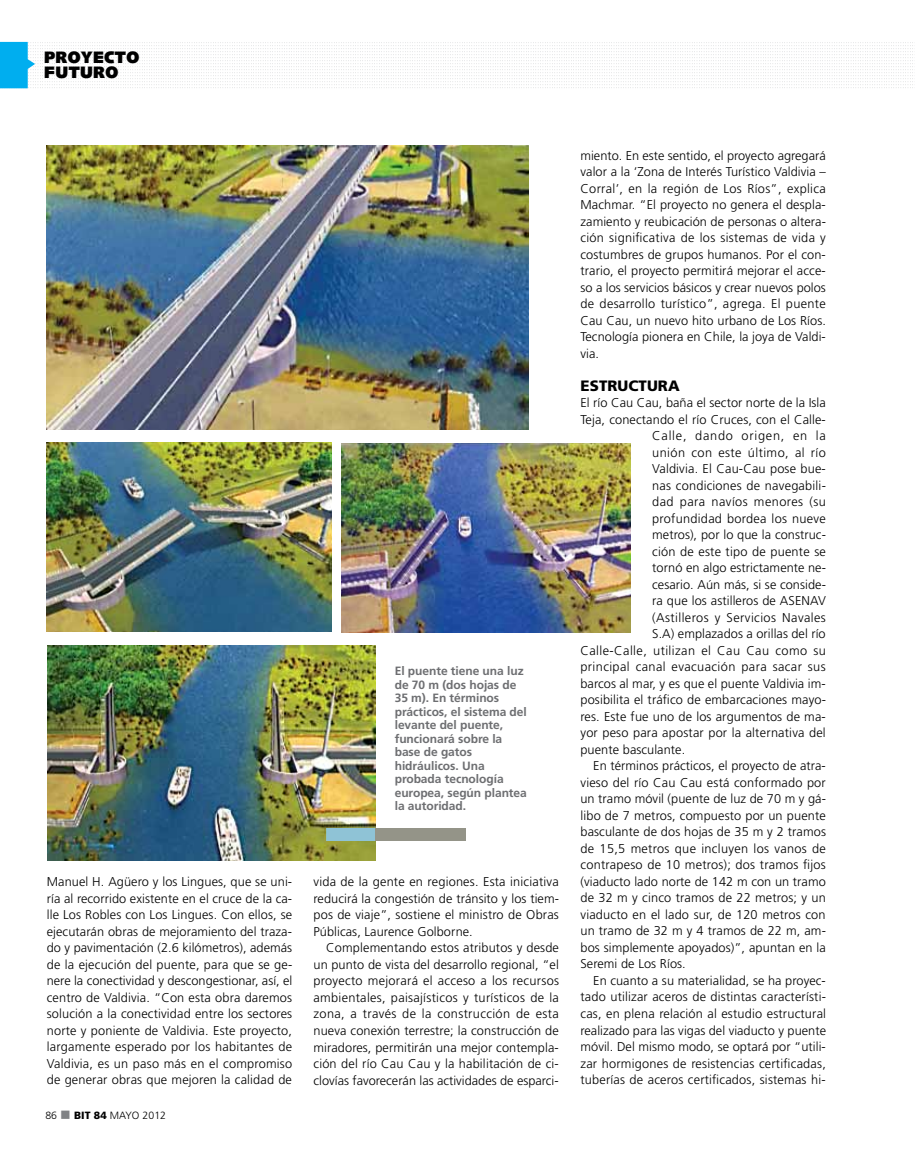
<style>
.page{position:relative;width:915px;height:1170px;background:#fff}
.page>*{position:absolute;margin:0;border:0;box-sizing:border-box;transform-origin:0 0}
.t1{font:900 16.5px/15px "Syntax";letter-spacing:.02em;color:#000}
.t2{font:900 15px "Frutiger";letter-spacing:.005em;color:#000}
.t3{font:300 12.75px/16.5px "Frutiger";letter-spacing:.01em;color:#000;text-align:justify}
.t4{font:300 12.75px "Frutiger";letter-spacing:.035em;color:#000}
.t5{font:300 12.75px "Frutiger";letter-spacing:.03em;color:#000}
.t6{font:300 12.75px "Frutiger";letter-spacing:.06em;color:#000}
.t7{font:700 12px/13.5px "Frutiger";letter-spacing:-.005em;color:#6d6e71}
.t8{font:300 10.5px "Frutiger";letter-spacing:.005em;color:#000}
.s1{color:#808285}
.s2{font-weight:900}
</style>
<div class="page">
<svg style="left:0;top:42px;width:913px;height:46px"></svg>
<img style="left:47px;top:145px;width:481px;height:285px">
<img style="left:47px;top:443px;width:284px;height:188px">
<img style="left:341px;top:444px;width:289px;height:188px">
<img style="left:47px;top:645px;width:328px;height:215px">
<div style="left:326px;top:828px;width:139px;height:13px;background:#949488"></div>
<div style="left:326px;top:828px;width:49px;height:13px;background:#8fc3d6"></div>
<p class="t1" style="left:44px;top:49px;width:96px">PROYECTO<br>FUTURO</p>
<p class="t7" style="left:394px;top:664px;width:134px">El puente tiene una luz de 70 m (dos hojas de<br>35 m). En términos prácticos, el sistema del levante del puente, funcionará sobre la base de gatos hidráulicos. Una probada tecnología europea, según plantea la autoridad.</p>
<p class="t3" style="left:47px;top:873px;width:247px">Manuel H. Agüero y los Lingues, que se uni&shy;ría al recorrido existente en el cruce de la ca&shy;lle Los Robles con Los Lingues. Con ellos, se ejecutarán obras de mejoramiento del traza&shy;do y pavimentación (2.6 kilómetros), además de la ejecución del puente, para que se ge&shy;nere la conectividad y descongestionar, así, el centro de Valdivia. “Con esta obra daremos solución a la conectividad entre los sectores norte y poniente de Valdivia. Este proyecto, largamente esperado por los habitantes de Valdivia, es un paso más en el compromiso de generar obras que mejoren la calidad de</p>
<p class="t3" style="left:313px;top:873px;width:247px">vida de la gente en regiones. Esta iniciativa reducirá la congestión de tránsito y los tiem&shy;pos de viaje”, sostiene el ministro de Obras Públicas, Laurence Golborne.</p>
<p class="t3" style="left:313px;top:939px;width:247px;text-indent:13px">Complementando estos atributos y desde un punto de vista del desarrollo regional, “el proyecto mejorará el acceso a los recursos ambientales, paisajísticos y turísticos de la zona, a través de la construcción de esta nueva conexión terrestre; la construcción de miradores, permitirán una mejor contempla&shy;ción del río Cau Cau y la habilitación de ci&shy;clovías favorecerán las actividades de esparci-</p>
<p class="t8" style="left:45px;top:1108px;width:122px">86 <span class="s1">■</span> <span class="s2">BIT 84</span> mayo 2012</p>
<p class="t3" style="left:580px;top:147px;width:247px">miento. En este sentido, el proyecto agregará valor a la ‘Zona de Interés Turístico Valdivia – Corral’, en la región de Los Ríos”, explica Machmar. “El proyecto no genera el despla&shy;zamiento y reubicación de personas o altera&shy;ción significativa de los sistemas de vida y costumbres de grupos humanos. Por el con&shy;trario, el proyecto permitirá mejorar el acce&shy;so a los servicios básicos y crear nuevos polos de desarrollo turístico”, agrega. El puente Cau Cau, un nuevo hito urbano de Los Ríos.<br>Tecnología pionera en Chile, la joya de Valdi&shy;via.</p>
<p class="t2" style="left:580px;top:376px;width:100px">ESTRUCTURA</p>
<p class="t3" style="left:580px;top:394px;width:247px">El río Cau Cau, baña el sector norte de la Isla</p>
<p class="t3" style="left:580px;top:411px;width:247px">Teja, conectando el río Cruces, con el Calle-</p>
<p class="t6" style="left:652px;top:428px;width:175px">Calle, dando origen, en la</p>
<p class="t4" style="left:652px;top:445px;width:175px">unión con este último, al río</p>
<p class="t3" style="left:652px;top:460px;width:175px">Valdivia. El Cau-Cau pose bue-</p>
<p class="t3" style="left:652px;top:477px;width:175px">nas condiciones de navegabili-</p>
<p class="t4" style="left:652px;top:494px;width:175px">dad para navíos menores (su</p>
<p class="t3" style="left:652px;top:510px;width:175px">profundidad bordea los nueve</p>
<p class="t3" style="left:652px;top:526px;width:175px">metros), por lo que la construc-</p>
<p class="t3" style="left:652px;top:543px;width:175px">ción de este tipo de puente se</p>
<p class="t3" style="left:652px;top:559px;width:175px">tornó en algo estrictamente ne-</p>
<p class="t3" style="left:652px;top:576px;width:175px">cesario. Aún más, si se conside-</p>
<p class="t3" style="left:652px;top:592px;width:175px">ra que los astilleros de ASENAV</p>
<p class="t4" style="left:652px;top:610px;width:175px">(Astilleros y Servicios Navales</p>
<p class="t3" style="left:652px;top:625px;width:175px">S.A) emplazados a orillas del río</p>
<p class="t4" style="left:580px;top:643px;width:247px">Calle-Calle, utilizan el Cau Cau como su</p>
<p class="t5" style="left:580px;top:659px;width:247px">principal canal evacuación para sacar sus</p>
<p class="t3" style="left:580px;top:675px;width:246px">barcos al mar, y es que el puente Valdivia im-</p>
<p class="t3" style="left:580px;top:691px;width:247px">posibilita el tráfico de embarcaciones mayo-</p>
<p class="t3" style="left:580px;top:708px;width:247px">res. Este fue uno de los argumentos de ma-</p>
<p class="t3" style="left:580px;top:724px;width:247px">yor peso para apostar por la alternativa del</p>
<p class="t3" style="left:580px;top:741px;width:106px">puente basculante.</p>
<p class="t3" style="left:593px;top:757px;width:234px">En términos prácticos, el proyecto de atra-</p>
<p class="t3" style="left:580px;top:774px;width:247px">vieso del río Cau Cau está conformado por</p>
<p class="t3" style="left:580px;top:790px;width:247px">un tramo móvil (puente de luz de 70 m y gá-</p>
<p class="t3" style="left:580px;top:807px;width:247px">libo de 7 metros, compuesto por un puente</p>
<p class="t3" style="left:580px;top:823px;width:247px">basculante de dos hojas de 35 m y 2 tramos</p>
<p class="t3" style="left:580px;top:840px;width:247px">de 15,5 metros que incluyen los vanos de</p>
<p class="t3" style="left:580px;top:856px;width:247px">contrapeso de 10 metros); dos tramos fijos</p>
<p class="t3" style="left:580px;top:873px;width:247px">(viaducto lado norte de 142 m con un tramo</p>
<p class="t3" style="left:580px;top:889px;width:247px">de 32 m y cinco tramos de 22 metros; y un</p>
<p class="t3" style="left:580px;top:906px;width:246px">viaducto en el lado sur, de 120 metros con</p>
<p class="t3" style="left:580px;top:922px;width:247px">un tramo de 32 m y 4 tramos de 22 m, am-</p>
<p class="t3" style="left:580px;top:939px;width:247px">bos simplemente apoyados)”, apuntan en la</p>
<p class="t3" style="left:580px;top:955px;width:107px">Seremi de Los Ríos.</p>
<p class="t3" style="left:593px;top:972px;width:234px">En cuanto a su materialidad, se ha proyec-</p>
<p class="t3" style="left:580px;top:988px;width:247px">tado utilizar aceros de distintas característi-</p>
<p class="t3" style="left:580px;top:1005px;width:247px">cas, en plena relación al estudio estructural</p>
<p class="t3" style="left:580px;top:1021px;width:247px">realizado para las vigas del viaducto y puente</p>
<p class="t3" style="left:580px;top:1038px;width:247px">móvil. Del mismo modo, se optará por “utili-</p>
<p class="t3" style="left:580px;top:1054px;width:247px">zar hormigones de resistencias certificadas,</p>
<p class="t3" style="left:580px;top:1071px;width:247px">tuberías de aceros certificados, sistemas hi-</p>
</div>
